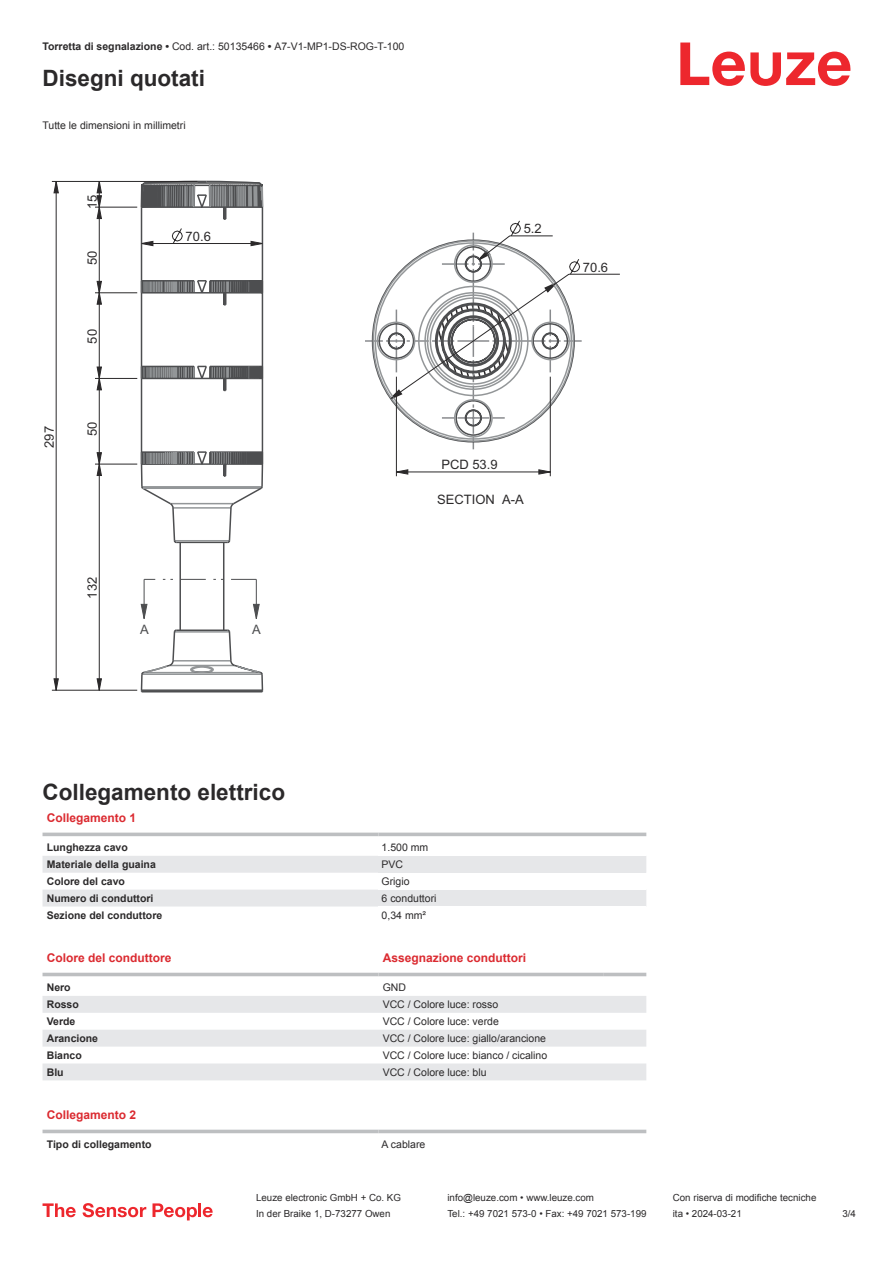
<style>
.page{position:relative;width:893px;height:1263px;background:#fff}
.page>*{position:absolute;margin:0;border:0;box-sizing:border-box;transform-origin:0 0}
.t1{font:700 22.5px "Arial";color:#2b292a}
.t2{font:13.05px "Arial";color:#2b292a}
.t3{font:13.05px "Arial";color:#4d4e50}
.t4{font:700 12px "Arial";color:#db2a30}
.t5{font:10.5px "Arial";color:#2b292a}
.t6{font:700 10.5px "Arial";color:#2b292a}
.t7{font:9.75px "Arial";color:#2b292a}
.s1{font-weight:700}
</style>
<div class="page">
<svg style="left:680px;top:43px;width:170px;height:43px"></svg>
<svg style="left:43px;top:832px;width:603px;height:75px"></svg>
<svg style="left:43px;top:856px;width:335px;height:50px"></svg>
<hr style="left:43px;top:833px;width:335px;height:3px;background:#bdbfc1">
<hr style="left:378px;top:833px;width:268px;height:3px;background:#bdbfc1">
<div style="left:378px;top:839px;width:268px;height:17px;background:#fff"></div>
<div style="left:378px;top:856px;width:268px;height:17px;background:#e6e7e9"></div>
<div style="left:378px;top:873px;width:268px;height:17px;background:#fff"></div>
<div style="left:378px;top:890px;width:268px;height:16px;background:#e6e7e9"></div>
<div style="left:378px;top:906px;width:268px;height:17px;background:#fff"></div>
<svg style="left:43px;top:972px;width:603px;height:5px"></svg>
<svg style="left:43px;top:996px;width:603px;height:84px;fill:#e6e7e9"></svg>
<hr style="left:43px;top:973px;width:335px;height:3px;background:#bdbfc1">
<hr style="left:378px;top:973px;width:226px;height:3px;background:#bdbfc1">
<hr style="left:604px;top:973px;width:42px;height:3px;background:#bdbfc1">
<svg style="left:43px;top:1129px;width:603px;height:5px"></svg>
<hr style="left:43px;top:1130px;width:335px;height:3px;background:#bdbfc1">
<hr style="left:378px;top:1130px;width:268px;height:3px;background:#bdbfc1">
<svg style="left:43px;top:1203px;width:33px;height:14px"></svg>
<svg style="left:83px;top:1203px;width:63px;height:14px"></svg>
<svg style="left:153px;top:1203px;width:44px;height:17px"></svg>
<hr style="left:198px;top:1203px;width:3px;height:14px;background:#ed272d">
<svg style="left:203px;top:1207px;width:10px;height:10px"></svg>
<svg style="left:51px;top:181px;width:569px;height:510px"></svg>
<p class="t5" style="left:43px;top:43px;width:363px"><span class="s1">Torretta di segnalazione •</span> Cod. art.: 50135466 <span class="s1">•</span> A7-V1-MP1-DS-ROG-T-100</p>
<h1 class="t1" style="left:43px;top:69px;width:164px">Disegni quotati</h1>
<p class="t5" style="left:43px;top:121px;width:145px">Tutte le dimensioni in millimetri</p>
<p class="t2" style="left:42px;top:448px;width:23px;rotate:-90deg">297</p>
<p class="t2" style="left:85px;top:209px;width:16px;rotate:-90deg">15</p>
<p class="t2" style="left:85px;top:265px;width:16px;rotate:-90deg">50</p>
<p class="t2" style="left:85px;top:344px;width:16px;rotate:-90deg">50</p>
<p class="t2" style="left:85px;top:436px;width:16px;rotate:-90deg">50</p>
<p class="t2" style="left:186px;top:229px;width:27px">70.6</p>
<p class="t2" style="left:85px;top:598px;width:23px;rotate:-90deg">132</p>
<p class="t3" style="left:140px;top:621px;width:10px">A</p>
<p class="t3" style="left:252px;top:621px;width:10px">A</p>
<p class="t2" style="left:524px;top:221px;width:20px">5.2</p>
<p class="t2" style="left:583px;top:260px;width:27px">70.6</p>
<p class="t2" style="left:441px;top:457px;width:58px">PCD 53.9</p>
<p class="t2" style="left:437px;top:492px;width:88px">SECTION A-A</p>
<h1 class="t1" style="left:43px;top:783px;width:244px">Collegamento elettrico</h1>
<p class="t4" style="left:47px;top:813px;width:91px">Collegamento 1</p>
<p class="t6" style="left:47px;top:843px;width:83px">Lunghezza cavo</p>
<p class="t5" style="left:382px;top:843px;width:48px">1.500 mm</p>
<p class="t6" style="left:47px;top:860px;width:111px">Materiale della guaina</p>
<p class="t5" style="left:382px;top:860px;width:23px">PVC</p>
<p class="t6" style="left:47px;top:877px;width:80px">Colore del cavo</p>
<p class="t5" style="left:382px;top:877px;width:30px">Grigio</p>
<p class="t6" style="left:47px;top:894px;width:108px">Numero di conduttori</p>
<p class="t5" style="left:382px;top:894px;width:56px">6 conduttori</p>
<p class="t6" style="left:47px;top:911px;width:117px">Sezione del conduttore</p>
<p class="t5" style="left:382px;top:911px;width:46px">0,34 mm²</p>
<p class="t4" style="left:47px;top:953px;width:126px">Colore del conduttore</p>
<p class="t4" style="left:383px;top:953px;width:145px">Assegnazione conduttori</p>
<p class="t6" style="left:47px;top:983px;width:25px">Nero</p>
<p class="t5" style="left:383px;top:983px;width:25px">GND</p>
<p class="t6" style="left:47px;top:1000px;width:34px">Rosso</p>
<p class="t5" style="left:383px;top:1000px;width:117px">VCC / Colore luce: rosso</p>
<p class="t6" style="left:47px;top:1017px;width:30px">Verde</p>
<p class="t5" style="left:383px;top:1017px;width:118px">VCC / Colore luce: verde</p>
<p class="t6" style="left:47px;top:1034px;width:53px">Arancione</p>
<p class="t5" style="left:383px;top:1034px;width:165px">VCC / Colore luce: giallo/arancione</p>
<p class="t6" style="left:47px;top:1051px;width:37px">Bianco</p>
<p class="t5" style="left:383px;top:1051px;width:166px">VCC / Colore luce: bianco / cicalino</p>
<p class="t6" style="left:47px;top:1068px;width:18px">Blu</p>
<p class="t5" style="left:383px;top:1068px;width:105px">VCC / Colore luce: blu</p>
<p class="t4" style="left:47px;top:1110px;width:91px">Collegamento 2</p>
<p class="t6" style="left:47px;top:1140px;width:106px">Tipo di collegamento</p>
<p class="t5" style="left:382px;top:1140px;width:45px">A cablare</p>
<p class="t7" style="left:256px;top:1194px;width:146px">Leuze electronic GmbH + Co. KG</p>
<p class="t7" style="left:447px;top:1194px;width:148px">info@leuze.com • www.leuze.com</p>
<p class="t7" style="left:673px;top:1194px;width:145px">Con riserva di modifiche tecniche</p>
<p class="t7" style="left:256px;top:1210px;width:136px">In der Braike 1, D-73277 Owen</p>
<p class="t7" style="left:447px;top:1210px;width:201px">Tel.: +49 7021 573-0 • Fax: +49 7021 573-199</p>
<p class="t7" style="left:673px;top:1210px;width:70px">ita • 2024-03-21</p>
<p class="t7" style="left:842px;top:1210px;width:15px">3 /4</p>
</div>
